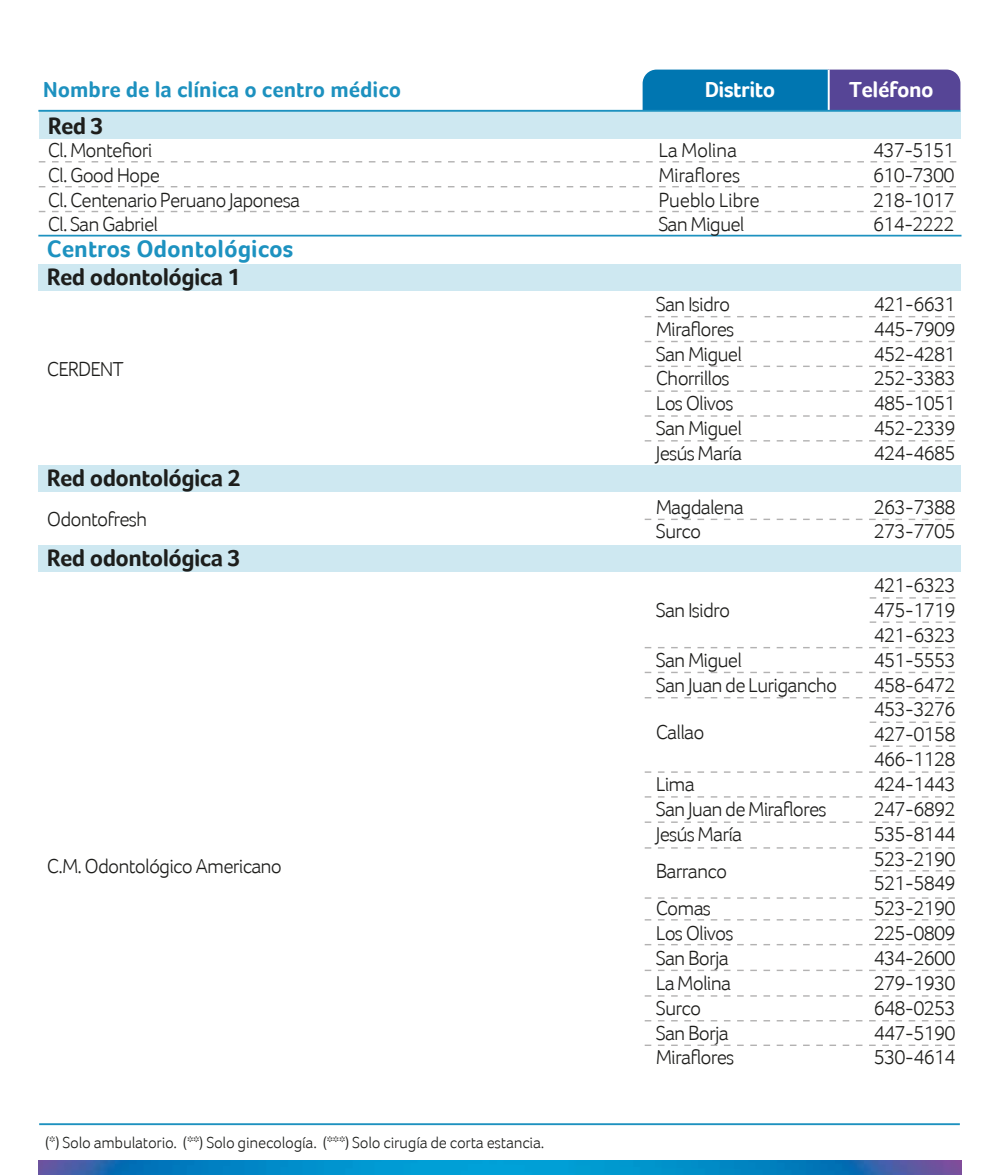
<style>
.page{position:relative;width:1000px;height:1175px;background:#fff}
.page>*{position:absolute;margin:0;border:0;box-sizing:border-box;transform-origin:0 0}
.t1{font:700 24.5px "Foco";color:#1d92c0}
.t2{font:700 24.12px "Foco";letter-spacing:-.025em;color:#1d1e1c}
.t3{font:700 22.38px "Foco";color:#1d91bf}
.t4{font:700 22.38px "Foco";letter-spacing:-.02em;color:#fff}
.t5{font:300 20.75px/24.9px "Foco";letter-spacing:-.04em;color:#1e1e1c;text-align:justify}
.t6{font:300 20.75px/24.9px "Foco";letter-spacing:-.04em;color:#1d1d1b}
.t7{font:300 20.75px/24.9px "Foco";letter-spacing:-.02em;color:#1d1d1b}
.t8{font:300 16.38px "Foco";letter-spacing:-.015em;color:#1d1e1c}
</style>
<div class="page">
<div style="left:643px;top:70px;width:186px;height:40px;background:#0076b1"></div>
<div style="left:829px;top:70px;width:131px;height:40px;background:#564596"></div>
<hr style="left:828px;top:70px;width:2px;height:40px;background:#fff">
<img style="left:39px;top:1161px;width:922px;height:14px">
<div style="left:38px;top:265px;width:923px;height:26px;background:#cee8f1"></div>
<div style="left:38px;top:466px;width:923px;height:26px;background:#cee8f1"></div>
<div style="left:38px;top:545px;width:923px;height:27px;background:#cee8f1"></div>
<hr style="left:38px;top:110px;width:923px;height:2px;background:#1d91bf">
<svg style="left:645px;top:341px;width:310px;height:1px"></svg>
<svg style="left:645px;top:366px;width:310px;height:1px"></svg>
<svg style="left:645px;top:390px;width:310px;height:2px"></svg>
<svg style="left:645px;top:415px;width:310px;height:2px"></svg>
<svg style="left:645px;top:440px;width:310px;height:2px"></svg>
<hr style="left:38px;top:235px;width:924px;height:2px;background:#1d92c0">
<svg style="left:645px;top:316px;width:310px;height:1px"></svg>
<svg style="left:645px;top:647px;width:310px;height:1px"></svg>
<svg style="left:645px;top:672px;width:310px;height:1px"></svg>
<svg style="left:645px;top:697px;width:310px;height:1px"></svg>
<svg style="left:645px;top:771px;width:310px;height:2px"></svg>
<svg style="left:645px;top:796px;width:310px;height:2px"></svg>
<svg style="left:645px;top:821px;width:310px;height:2px"></svg>
<svg style="left:645px;top:847px;width:310px;height:2px"></svg>
<svg style="left:645px;top:919px;width:310px;height:2px"></svg>
<svg style="left:645px;top:944px;width:310px;height:1px"></svg>
<svg style="left:645px;top:897px;width:310px;height:2px"></svg>
<svg style="left:645px;top:995px;width:310px;height:2px"></svg>
<svg style="left:645px;top:1020px;width:310px;height:1px"></svg>
<svg style="left:645px;top:1045px;width:310px;height:1px"></svg>
<svg style="left:645px;top:970px;width:310px;height:1px"></svg>
<svg style="left:870px;top:597px;width:86px;height:2px"></svg>
<svg style="left:870px;top:870px;width:86px;height:2px"></svg>
<svg style="left:870px;top:745px;width:86px;height:2px"></svg>
<svg style="left:870px;top:722px;width:86px;height:1px"></svg>
<svg style="left:870px;top:621px;width:86px;height:2px"></svg>
<svg style="left:645px;top:519px;width:310px;height:1px"></svg>
<div style="left:39px;top:112px;width:921px;height:27px;background:#cee8f1"></div>
<svg style="left:39px;top:161px;width:918px;height:2px"></svg>
<svg style="left:39px;top:186px;width:917px;height:1px"></svg>
<svg style="left:39px;top:211px;width:917px;height:1px"></svg>
<hr style="left:39px;top:1123px;width:921px;height:2px;background:#1d91bf">
<p class="t3" style="left:43px;top:76px;width:360px">Nombre de la clínica o centro médico</p>
<p class="t2" style="left:48px;top:111px;width:58px">Red 3</p>
<p class="t5" style="left:48px;top:137px;width:254px;text-align:left">Cl. Montefiori<br>Cl. Good Hope<br>Cl. Centenario Peruano Japonesa</p>
<p class="t6" style="left:48px;top:212px;width:112px">Cl. San Gabriel</p>
<p class="t1" style="left:47px;top:234px;width:248px">Centros Odontológicos</p>
<p class="t2" style="left:47px;top:263px;width:195px">Red odontológica 1</p>
<p class="t6" style="left:47px;top:357px;width:78px">CERDENT</p>
<p class="t2" style="left:47px;top:464px;width:195px">Red odontológica 2</p>
<p class="t6" style="left:47px;top:507px;width:102px">Odontofresh</p>
<p class="t2" style="left:47px;top:544px;width:195px">Red odontológica 3</p>
<p class="t6" style="left:47px;top:853px;width:237px">C.M. Odontológico Americano</p>
<p class="t8" style="left:45px;top:1133px;width:501px">(*) Solo ambulatorio. (**) Solo ginecología. (***) Solo cirugía de corta estancia.</p>
<p class="t4" style="left:705px;top:76px;width:72px">Distrito</p>
<p class="t4" style="left:849px;top:76px;width:86px">Teléfono</p>
<p class="t7" style="left:658px;top:137px;width:103px">La Molina<br>Miraflores<br>Pueblo Libre<br>San Miguel</p>
<p class="t5" style="left:873px;top:137px;width:83px">437-5151<br>610-7300<br>218-1017<br>614-2222</p>
<p class="t6" style="left:656px;top:291px;width:88px">San Isidro<br>Miraflores<br>San Miguel<br>Chorrillos<br>Los Olivos<br>San Miguel<br>Jesús María</p>
<p class="t5" style="left:874px;top:291px;width:83px">421-6631<br>445-7909<br>452-4281<br>252-3383<br>485-1051<br>452-2339<br>424-4685</p>
<p class="t6" style="left:656px;top:494px;width:90px">Magdalena<br>Surco</p>
<p class="t5" style="left:874px;top:494px;width:83px">263-7388<br>273-7705</p>
<p class="t6" style="left:656px;top:598px;width:76px">San Isidro</p>
<p class="t6" style="left:656px;top:647px;width:183px">San Miguel<br>San Juan de Lurigancho</p>
<p class="t6" style="left:656px;top:719px;width:50px">Callao</p>
<p class="t6" style="left:656px;top:771px;width:173px">Lima<br>San Juan de Miraflores<br>Jesús María</p>
<p class="t6" style="left:656px;top:852px;width:73px;line-height:37.2px">Barranco<br>Comas</p>
<p class="t6" style="left:656px;top:921px;width:80px">Los Olivos<br>San Borja<br>La Molina<br>Surco<br>San Borja<br>Miraflores</p>
<p class="t5" style="left:874px;top:573px;width:83px">421-6323<br>475-1719<br>421-6323<br>451-5553<br>458-6472<br>453-3276<br>427-0158<br>466-1128<br>424-1443<br>247-6892<br>535-8144<br>523-2190<br>521-5849<br>523-2190<br>225-0809<br>434-2600<br>279-1930<br>648-0253<br>447-5190<br>530-4614</p>
</div>
